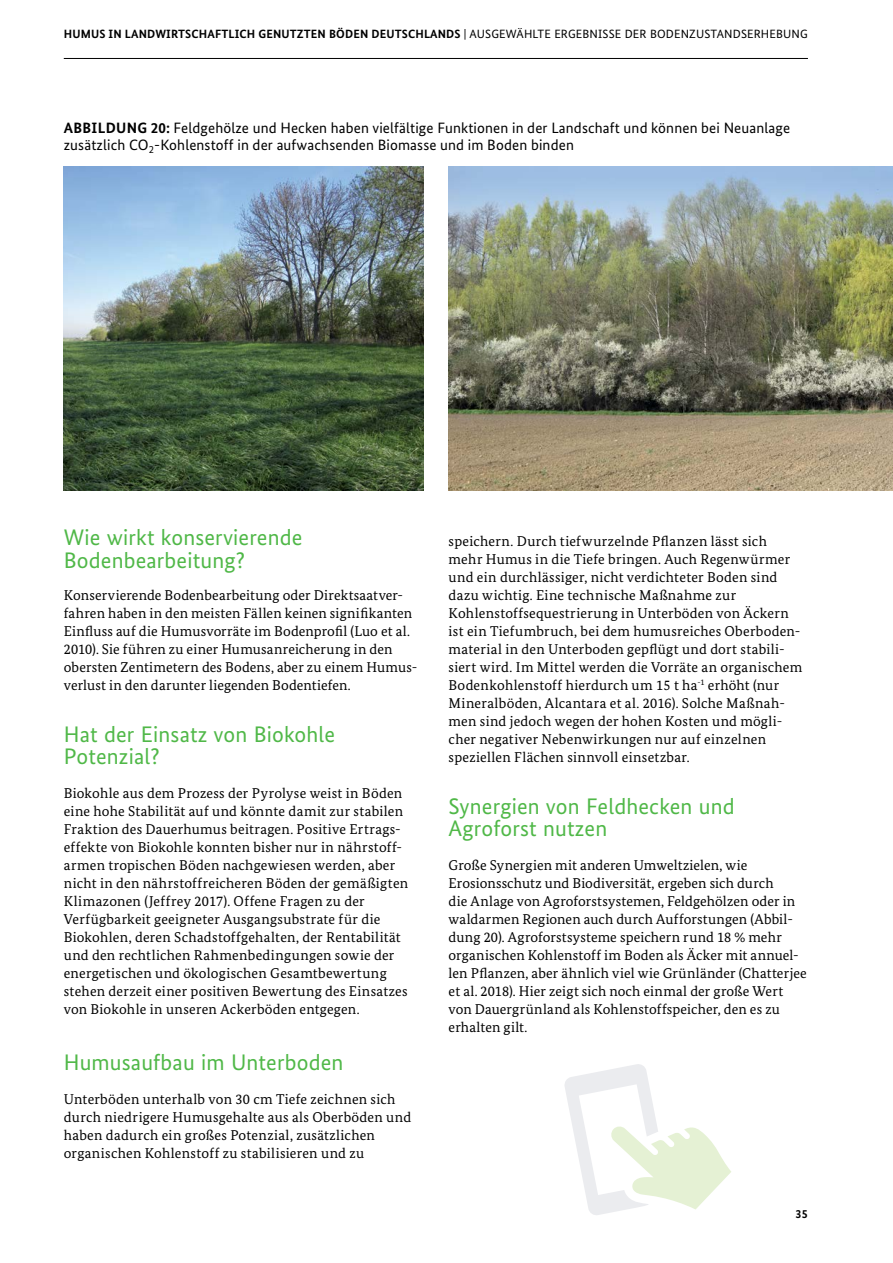
<style>
.page{position:relative;width:893px;height:1263px;background:#fff}
.page>*{position:absolute;margin:0;border:0;box-sizing:border-box;transform-origin:0 0}
.t1{font:22.5px/22.5px "Bundes Sans";letter-spacing:.005em;color:#50b848}
.t2{font:15px/16.5px "Bundes Sans";letter-spacing:.01em;color:#000}
.t3{font:14.25px/18px "Bundes Serif";letter-spacing:.015em;color:#000}
.t4{font:700 12px "Bundes Sans";letter-spacing:.01em;color:#000}
.s1{font-weight:400}
.s2{font-weight:700}
</style>
<div class="page">
<hr style="left:64px;top:58px;width:744px;height:1px;background:#000">
<svg style="left:564px;top:1064px;width:167px;height:151px"></svg>
<img style="left:64px;top:167px;width:359px;height:324px">
<img style="left:449px;top:167px;width:444px;height:324px">
<p class="t4" style="left:64px;top:26px;width:745px">HUMUS IN LANDWIRTSCHAFTLICH GENUTZTEN BÖDEN DEUTSCHLANDS <span class="s1">| AUSGEWÄHLTE ERGEBNISSE DER BODENZUSTANDSERHEBUNG</span></p>
<p class="t2" style="left:64px;top:119px;width:728px"><span class="s2">ABBILDUNG 20:</span> Feldgehölze und Hecken haben vielfältige Funktionen in der Landschaft und können bei Neuanlage zusätzlich CO<sub>2</sub>-Kohlenstoff in der aufwachsenden Biomasse und im Boden binden</p>
<h2 class="t1" style="left:64px;top:526px;width:240px">Wie wirkt konservierende<br>Bodenbearbeitung?</h2>
<p class="t3" style="left:64px;top:585px;width:355px">Konservierende Bodenbearbeitung oder Direktsaatver&shy;fahren haben in den meisten Fällen keinen signifikanten Einfluss auf die Humusvorräte im Bodenprofil (Luo et al.<br>2010). Sie führen zu einer Humusanreicherung in den obersten Zentimetern des Bodens, aber zu einem Humus&shy;verlust in den darunter liegenden Bodentiefen.</p>
<h2 class="t1" style="left:64px;top:723px;width:273px">Hat der Einsatz von Biokohle<br>Potenzial?</h2>
<p class="t3" style="left:64px;top:783px;width:346px">Biokohle aus dem Prozess der Pyrolyse weist in Böden eine hohe Stabilität auf und könnte damit zur stabilen Fraktion des Dauerhumus beitragen. Positive Ertrags&shy;effekte von Biokohle konnten bisher nur in nährstoff&shy;armen tropischen Böden nachgewiesen werden, aber nicht in den nährstoffreicheren Böden der gemäßigten Klimazonen (Jeffrey 2017). Offene Fragen zu der Verfügbarkeit geeigneter Ausgangsubstrate für die Biokohlen, deren Schadstoffgehalten, der Rentabilität und den rechtlichen Rahmenbedingungen sowie der energetischen und ökologischen Gesamtbewertung stehen derzeit einer positiven Bewertung des Einsatzes von Biokohle in unseren Ackerböden entgegen.</p>
<h2 class="t1" style="left:64px;top:1051px;width:281px">Humusaufbau im Unterboden</h2>
<p class="t3" style="left:64px;top:1089px;width:349px">Unterböden unterhalb von 30 cm Tiefe zeichnen sich durch niedrigere Humusgehalte aus als Oberböden und haben dadurch ein großes Potenzial, zusätzlichen organischen Kohlenstoff zu stabilisieren und zu</p>
<p class="t3" style="left:449px;top:531px;width:355px">speichern. Durch tiefwurzelnde Pflanzen lässt sich mehr Humus in die Tiefe bringen. Auch Regenwürmer und ein durchlässiger, nicht verdichteter Boden sind dazu wichtig. Eine technische Maßnahme zur Kohlenstoffsequestrierung in Unterböden von Äckern ist ein Tiefumbruch, bei dem humusreiches Oberboden&shy;material in den Unterboden gepflügt und dort stabili&shy;siert wird. Im Mittel werden die Vorräte an organischem Bodenkohlenstoff hierdurch um 15 t ha<sup>-1</sup> erhöht (nur Mineralböden, Alcantara et al. 2016). Solche Maßnah&shy;men sind jedoch wegen der hohen Kosten und mögli&shy;cher negativer Nebenwirkungen nur auf einzelnen speziellen Flächen sinnvoll einsetzbar.</p>
<h2 class="t1" style="left:449px;top:795px;width:288px">Synergien von Feldhecken und<br>Agroforst nutzen</h2>
<p class="t3" style="left:449px;top:855px;width:360px">Große Synergien mit anderen Umweltzielen, wie Erosionsschutz und Biodiversität, ergeben sich durch<br>die Anlage von Agroforstsystemen, Feldgehölzen oder in waldarmen Regionen auch durch Aufforstungen (Abbil&shy;dung 20). Agroforstsysteme speichern rund 18 % mehr organischen Kohlenstoff im Boden als Äcker mit annuel&shy;len Pflanzen, aber ähnlich viel wie Grünländer (Chatterjee et al. 2018). Hier zeigt sich noch einmal der große Wert von Dauergrünland als Kohlenstoffspeicher, den es zu erhalten gilt.</p>
<p class="t4" style="left:795px;top:1207px;width:14px">35</p>
</div>
